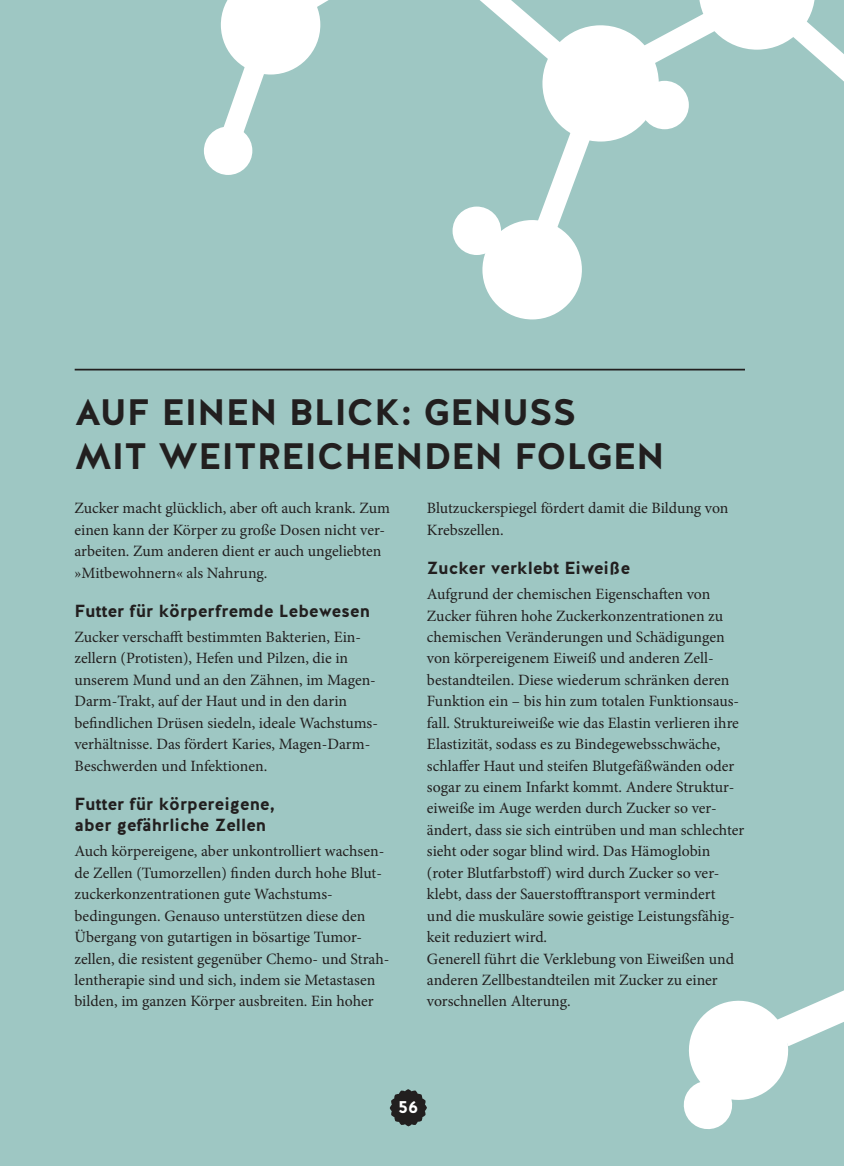
<style>
.page{position:relative;width:844px;height:1166px;background:#fff}
.page>*{position:absolute;margin:0;border:0;box-sizing:border-box;transform-origin:0 0}
.t1{font:700 36.75px/44.1px "Halis GR";color:#221f1f}
.t2{font:700 17.5px/21.3px "Halis GR";color:#221f1f}
.t3{font:700 17.5px "Halis GR";color:#fff}
.t4{font:15.75px/21.3px "Minion Pro";color:#221f1f}
</style>
<div class="page">
<div style="left:0;top:0;width:843px;height:1166px;background:#9ec7c3"></div>
<svg style="left:389px;top:1089px;width:38px;height:37px"></svg>
<div style="left:482px;top:220px;width:100px;height:100px;background:#fff;border-radius:50%"></div>
<svg style="left:683px;top:991px;width:160px;height:138px"></svg>
<hr style="left:75px;top:369px;width:669px;height:1px;background:#221f1f">
<svg style="left:207px;top:0;width:637px;height:272px"></svg>
<h1 class="t1" style="left:75px;top:390px;width:591px">AUF EINEN BLICK: GENUSS<br>MIT WEITREICHENDEN FOLGEN</h1>
<p class="t4" style="left:74px;top:498px;width:317px">Zucker macht glücklich, aber ot auch krank. Zum einen kann der Körper zu große Dosen nicht ver&shy;arbeiten. Zum anderen dient er auch ungeliebten »Mitbewohnern« als Nahrung.</p>
<p class="t2" style="left:74px;top:600px;width:297px">Futter für körperfremde Lebewesen</p>
<p class="t4" style="left:74px;top:627px;width:305px">Zucker verschat bestimmten Bakterien, Ein&shy;zellern (Protisten), Hefen und Pilzen, die in unserem Mund und an den Zähnen, im Magen-Darm-Trakt, auf der Haut und in den darin beindlichen Drüsen siedeln, ideale Wachstums&shy;verhältnisse. Das fördert Karies, Magen-Darm-Beschwerden und Infektionen.</p>
<p class="t2" style="left:74px;top:793px;width:202px">Futter für körpereigene, aber gefährliche Zellen</p>
<p class="t4" style="left:74px;top:841px;width:316px">Auch körpereigene, aber unkontrolliert wachsen&shy;de Zellen (Tumorzellen) inden durch hohe Blut&shy;zuckerkonzentrationen gute Wachstums&shy;bedingungen. Genauso unterstützen diese den Übergang von gutartigen in bösartige Tumor&shy;zellen, die resistent gegenüber Chemo- und Strah&shy;lentherapie sind und sich, indem sie Metastasen bilden, im ganzen Körper ausbreiten. Ein hoher</p>
<p class="t4" style="left:427px;top:498px;width:303px">Blutzuckerspiegel fördert damit die Bildung von<br>Krebszellen.</p>
<p class="t2" style="left:427px;top:557px;width:205px">Zucker verklebt Eiweiße</p>
<p class="t4" style="left:427px;top:584px;width:319px">Aufgrund der chemischen Eigenschaten von Zucker führen hohe Zuckerkonzentrationen zu chemischen Veränderungen und Schädigungen von körpereigenem Eiweiß und anderen Zell&shy;bestandteilen. Diese wiederum schränken deren Funktion ein – bis hin zum totalen Funktionsaus&shy;fall. Struktureiweiße wie das Elastin verlieren ihre Elastizität, sodass es zu Bindegewebsschwäche, schlafer Haut und steifen Blutgefäßwänden oder sogar zu einem Infarkt kommt. Andere Struktur&shy;eiweiße im Auge werden durch Zucker so ver&shy;ändert, dass sie sich eintrüben und man schlechter sieht oder sogar blind wird. Das Hämoglobin (roter Blutfarbstof) wird durch Zucker so ver&shy;klebt, dass der Sauerstotransport vermindert und die muskuläre sowie geistige Leistungsfähig&shy;keit reduziert wird.<br>Generell führt die Verklebung von Eiweißen und anderen Zellbestandteilen mit Zucker zu einer vorschnellen Alterung.</p>
<p class="t3" style="left:398px;top:1096px;width:22px">56</p>
</div>
